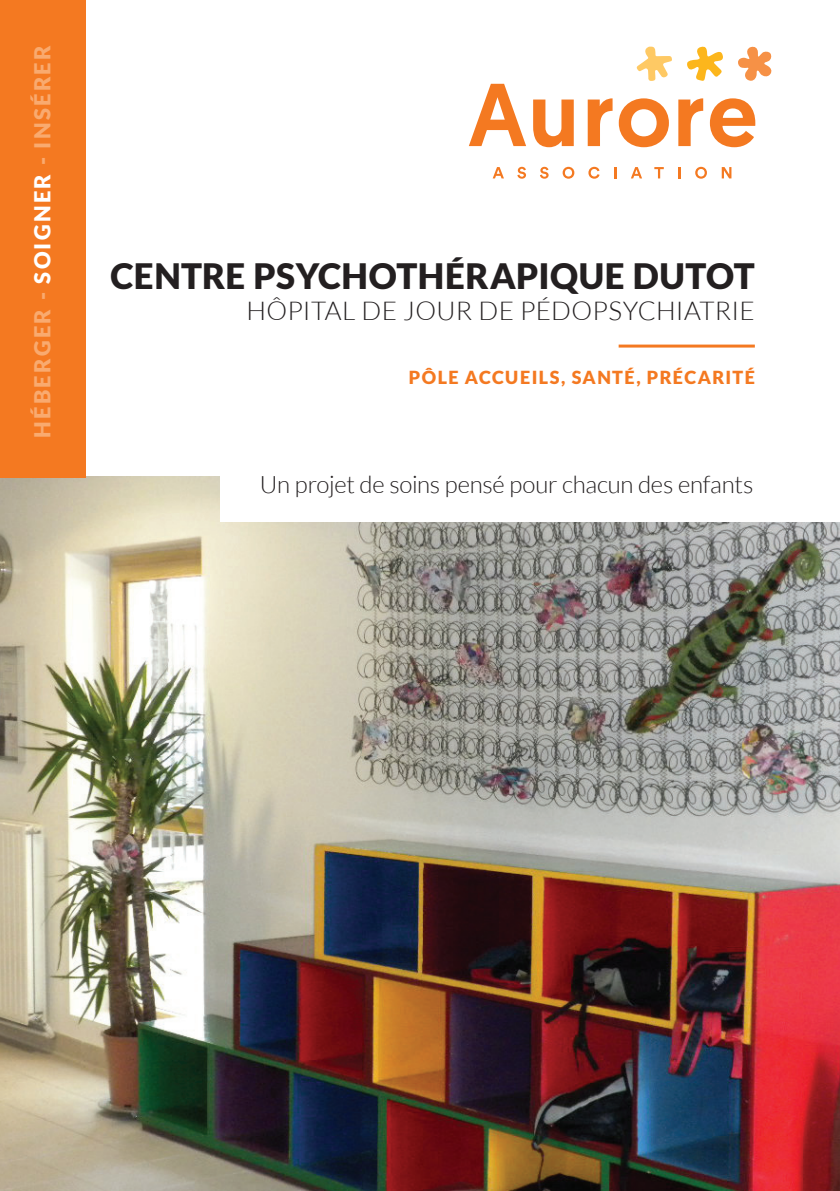
<style>
.page{position:relative;width:840px;height:1191px;background:#fff}
.page>*{position:absolute;margin:0;border:0;box-sizing:border-box;transform-origin:0 0}
.t1{font:900 35px "Lato";letter-spacing:.01em;color:#231f20}
.t2{font:300 26px "Lato";letter-spacing:.01em;color:#231f20}
.t3{font:300 24px "Lato";letter-spacing:-.01em;color:#231f20}
.t4{font:900 22px "Lato";letter-spacing:.105em;color:#f9aa6f}
.t5{font:900 18px "Lato";letter-spacing:.075em;color:#f47921}
.s1{color:#fff}
</style>
<div class="page">
<img style="left:0;top:476px;width:839px;height:715px">
<svg style="left:469px;top:84px;width:57px;height:62px"></svg>
<svg style="left:533px;top:100px;width:40px;height:47px"></svg>
<svg style="left:587px;top:98px;width:25px;height:48px"></svg>
<svg style="left:618px;top:98px;width:50px;height:49px"></svg>
<svg style="left:678px;top:98px;width:24px;height:48px"></svg>
<svg style="left:709px;top:98px;width:45px;height:49px"></svg>
<svg style="left:738px;top:46px;width:34px;height:35px"></svg>
<svg style="left:636px;top:46px;width:36px;height:35px"></svg>
<svg style="left:687px;top:46px;width:36px;height:35px"></svg>
<svg style="left:493px;top:167px;width:10px;height:11px"></svg>
<svg style="left:517px;top:167px;width:8px;height:12px"></svg>
<svg style="left:540px;top:167px;width:8px;height:12px"></svg>
<svg style="left:562px;top:167px;width:12px;height:12px"></svg>
<svg style="left:588px;top:167px;width:11px;height:12px"></svg>
<svg style="left:614px;top:167px;width:2px;height:11px"></svg>
<svg style="left:631px;top:167px;width:10px;height:11px"></svg>
<svg style="left:654px;top:167px;width:9px;height:11px"></svg>
<svg style="left:678px;top:167px;width:2px;height:11px"></svg>
<svg style="left:695px;top:167px;width:11px;height:12px"></svg>
<svg style="left:721px;top:167px;width:10px;height:11px"></svg>
<hr style="left:618px;top:344px;width:136px;height:3px;background:#f47921">
<div style="left:220px;top:471px;width:619px;height:51px;background:#fff"></div>
<div style="left:0;top:0;width:85px;height:477px;background:#f47921"></div>
<p class="t4" style="left:30px;top:438px;width:394px;rotate:-90deg">HÉBERGER - <span class="s1">SOIGNER</span> - INSÉRER</p>
<p class="t1" style="left:110px;top:256px;width:645px">CENTRE PSYCHOTHÉRAPIQUE DUTOT</p>
<p class="t2" style="left:246px;top:297px;width:509px">HÔPITAL DE JOUR DE PÉDOPSYCHIATRIE</p>
<p class="t5" style="left:408px;top:367px;width:347px">PÔLE ACCUEILS, SANTÉ, PRÉCARITÉ</p>
<p class="t3" style="left:260px;top:472px;width:494px">Un projet de soins pensé pour chacun des enfants</p>
</div>
